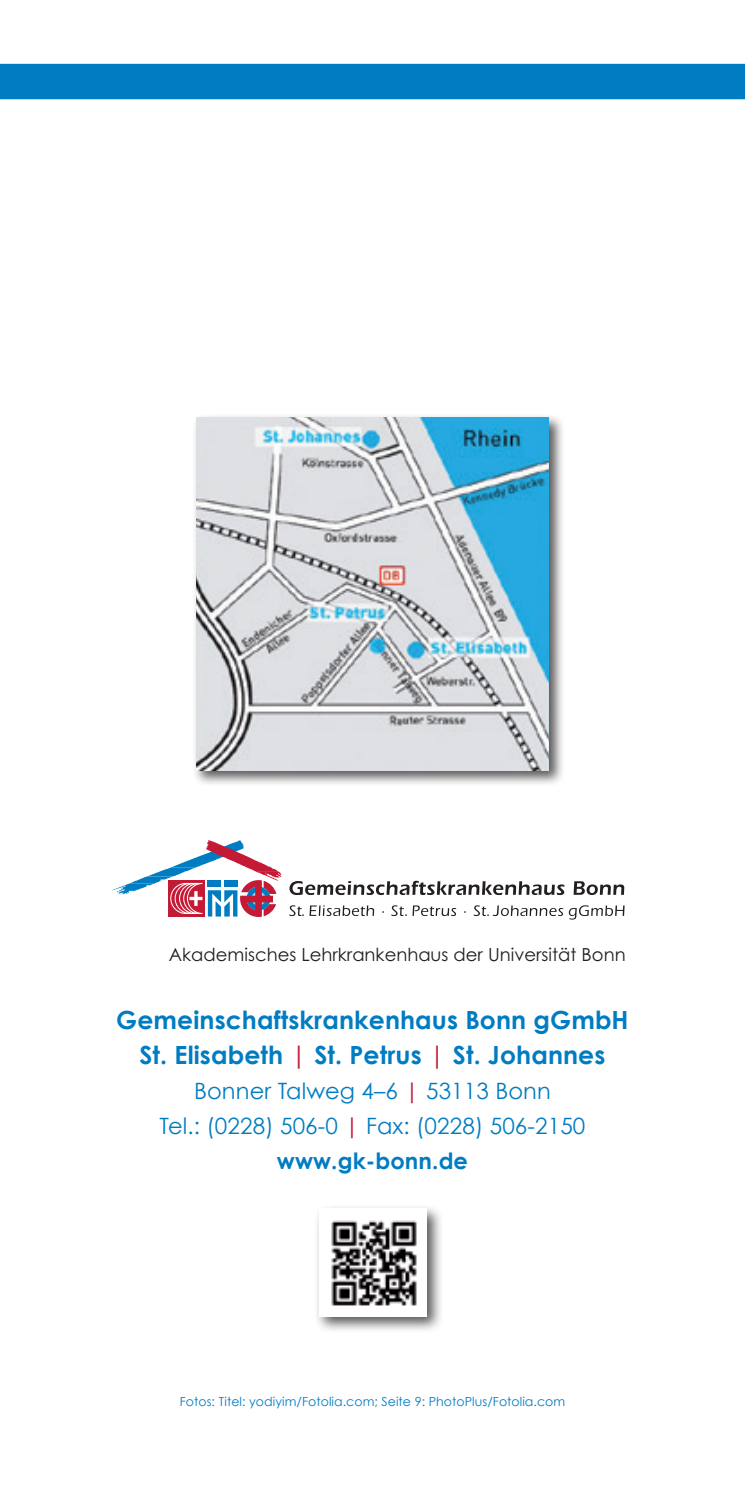
<style>
.page{position:relative;width:745px;height:1489px;background:#fff}
.page>*{position:absolute;margin:0;border:0;box-sizing:border-box;transform-origin:0 0}
.t1{font:700 25px "Century Gothic";letter-spacing:.005em;color:#007cc2}
.t2{font:22.5px "Century Gothic";letter-spacing:.005em;color:#007cc2}
.t3{font:700 22.5px "Century Gothic";letter-spacing:.005em;color:#007cc2}
.t4{font:18px "Century Gothic";color:#231f20}
.t5{font:12.5px "Century Gothic";letter-spacing:.005em;color:#007cc2}
.s1{font-weight:400;color:#c51a35}
.s2{color:#c51a35}
</style>
<div class="page">
<div style="left:0;top:64px;width:744px;height:35px;background:#007cc2"></div>
<div style="left:192px;top:413px;width:372px;height:373px;background:#231f20;opacity:.75"></div>
<img style="left:196px;top:417px;width:352px;height:353px">
<div style="left:314px;top:1203px;width:129px;height:129px;background:#231f20;opacity:.75"></div>
<img style="left:319px;top:1208px;width:107px;height:107px">
<svg style="left:289px;top:905px;width:14px;height:11px"></svg>
<svg style="left:309px;top:905px;width:65px;height:11px"></svg>
<svg style="left:391px;top:905px;width:15px;height:11px"></svg>
<svg style="left:412px;top:905px;width:44px;height:11px"></svg>
<svg style="left:473px;top:905px;width:151px;height:14px"></svg>
<svg style="left:112px;top:840px;width:169px;height:76px"></svg>
<svg style="left:289px;top:880px;width:275px;height:15px"></svg>
<svg style="left:573px;top:881px;width:51px;height:14px"></svg>
<p class="t4" style="left:169px;top:943px;width:458px">Akademisches Lehrkrankenhaus der Universität Bonn</p>
<p class="t1" style="left:116px;top:1003px;width:513px">Gemeinschaftskrankenhaus Bonn gGmbH</p>
<p class="t1" style="left:139px;top:1038px;width:467px">St. Elisabeth <span class="s1">|</span> St. Petrus <span class="s1">|</span> St. Johannes</p>
<p class="t2" style="left:194px;top:1076px;width:358px">Bonner Talweg 4–6 <span class="s2">|</span> 53113 Bonn</p>
<p class="t2" style="left:159px;top:1111px;width:427px">Tel.: (0228) 506-0 <span class="s2">|</span> Fax: (0228) 506-2150</p>
<p class="t3" style="left:277px;top:1146px;width:192px">www.gk-bonn.de</p>
<p class="t5" style="left:180px;top:1393px;width:387px">Fotos: Titel: yodiyim/Fotolia.com; Seite 9: PhotoPlus/Fotolia.com</p>
</div>
